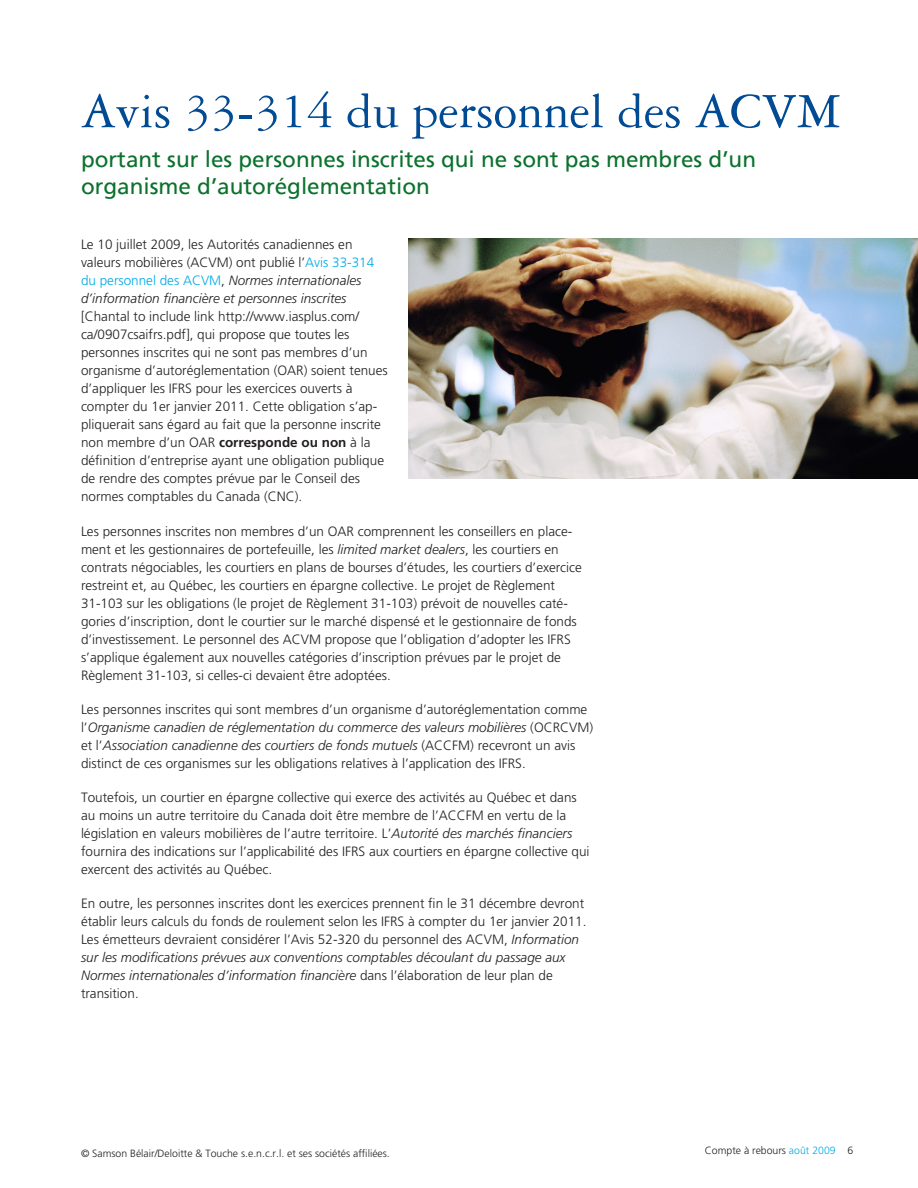
<style>
.page{position:relative;width:918px;height:1188px;background:#fff}
.page>*{position:absolute;margin:0;border:0;box-sizing:border-box;transform-origin:0 0}
.Heading_1{font:52.5px "Garamond Three";color:#014a94}
.Heading_2{font:22.5px/27px "Frutiger";color:#0b712d}
.Body_copy{font:300 13.5px/18px "Frutiger";color:#231f20}
.t1{font:300 10.5px "Frutiger";color:#231f20}
.s1{color:#00aae7}
.s2{font-style:italic}
.s3{font-family:"Frutiger LT Std";font-weight:700}
.s4{color:#00abe7}
</style>
<div class="page">
<img style="left:408px;top:239px;width:510px;height:239px">
<p class="Heading_1" style="left:81px;top:83px;width:761px">Avis 33-314 du personnel des ACVM</p>
<p class="Heading_2" style="left:81px;top:146px;width:677px">portant sur les personnes inscrites qui ne sont pas membres d’un organisme d’autoréglementation</p>
<p class="Body_copy" style="left:81px;top:236px;width:308px">Le 10 juillet 2009, les Autorités canadiennes en valeurs mobilières (ACVM) ont publié l’<span class="s1">Avis 33-314 du personnel des ACVM</span>, <span class="s2">Normes internationales d’information financière et personnes inscrites </span>[Chantal to include link http://www.iasplus.com/ ca/0907csaifrs.pdf], qui propose que toutes les personnes inscrites qui ne sont pas membres d’un organisme d’autoréglementation (OAR) soient tenues d’appliquer les IFRS pour les exercices ouverts à compter du 1er janvier 2011. Cette obligation s’ap&shy;pliquerait sans égard au fait que la personne inscrite non membre d’un OAR <span class="s3">corresponde ou non</span> à la définition d’entreprise ayant une obligation publique de rendre des comptes prévue par le Conseil des normes comptables du Canada (CNC).</p>
<p class="Body_copy" style="left:81px;top:522px;width:503px">Les personnes inscrites non membres d’un OAR comprennent les conseillers en place&shy;ment et les gestionnaires de portefeuille, les <span class="s2">limited market dealers</span>, les courtiers en contrats négociables, les courtiers en plans de bourses d’études, les courtiers d’exercice restreint et, au Québec, les courtiers en épargne collective. Le projet de Règlement 31-103 sur les obligations (le projet de Règlement 31-103) prévoit de nouvelles caté&shy;gories d’inscription, dont le courtier sur le marché dispensé et le gestionnaire de fonds d’investissement. Le personnel des ACVM propose que l’obligation d’adopter les IFRS s’applique également aux nouvelles catégories d’inscription prévues par le projet de Règlement 31-103, si celles-ci devaient être adoptées.</p>
<p class="Body_copy" style="left:81px;top:700px;width:514px">Les personnes inscrites qui sont membres d’un organisme d’autoréglementation comme l’<span class="s2">Organisme canadien de réglementation du commerce des valeurs mobilières</span> (OCRCVM) et l’<span class="s2">Association canadienne des courtiers de fonds mutuels</span> (ACCFM) recevront un avis distinct de ces organismes sur les obligations relatives à l’application des IFRS.</p>
<p class="Body_copy" style="left:81px;top:789px;width:510px">Toutefois, un courtier en épargne collective qui exerce des activités au Québec et dans au moins un autre territoire du Canada doit être membre de l’ACCFM en vertu de la législation en valeurs mobilières de l’autre territoire. L’<span class="s2">Autorité des marchés financiers </span>fournira des indications sur l’applicabilité des IFRS aux courtiers en épargne collective qui exercent des activités au Québec.</p>
<p class="Body_copy" style="left:81px;top:895px;width:507px">En outre, les personnes inscrites dont les exercices prennent fin le 31 décembre devront établir leurs calculs du fonds de roulement selon les IFRS à compter du 1er janvier 2011.<br>Les émetteurs devraient considérer l’Avis 52-320 du personnel des ACVM, <span class="s2">Information sur les modifications prévues aux conventions comptables découlant du passage aux Normes internationales d’information financière</span> dans l’élaboration de leur plan de transition.</p>
<p class="t1" style="left:81px;top:1147px;width:310px">© Samson Bélair/Deloitte &amp; Touche s.e.n.c.r.l. et ses sociétés affiliées.</p>
<p class="t1" style="left:705px;top:1145px;width:150px">Compte à rebours <span class="s4">août 2009</span> 6</p>
</div>
